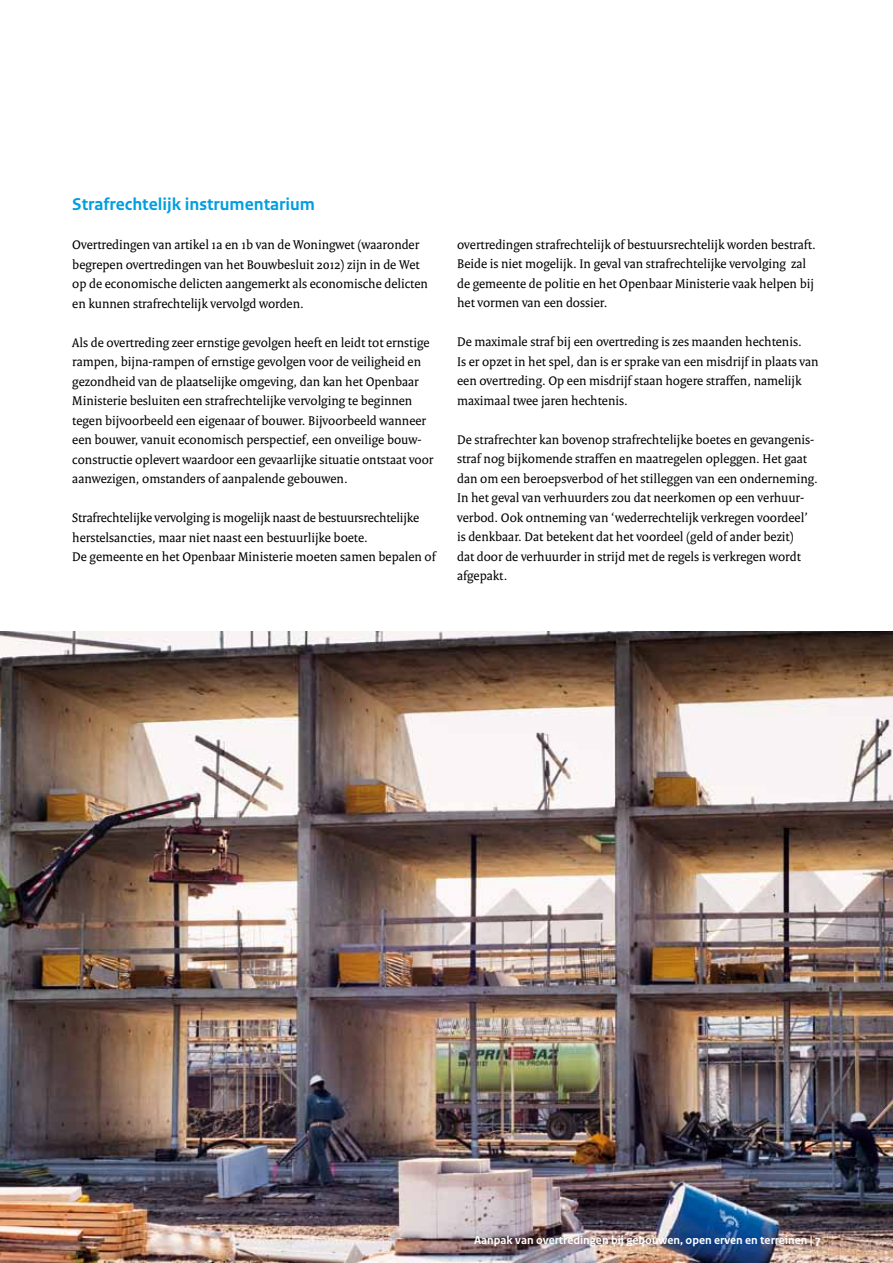
<style>
.page{position:relative;width:893px;height:1263px;background:#fff}
.page>*{position:absolute;margin:0;border:0;box-sizing:border-box;transform-origin:0 0}
.t1{font:700 18px "Rijksoverheid Sans Text";color:#009ee0}
.t2{font:13.5px/19.5px "Rijksoverheid Serif";color:#000}
.t3{font:700 12px "Rijksoverheid Sans Text";color:#fff}
</style>
<div class="page">
<img style="left:0;top:631px;width:893px;height:632px">
<h1 class="t1" style="left:72px;top:194px;width:244px">Strafrechtelijk instrumentarium</h1>
<p class="t2" style="left:72px;top:235px;width:357px">Overtredingen van artikel 1a en 1b van de Woningwet (waaronder begrepen overtredingen van het Bouwbesluit 2012) zijn in de Wet op de economische delicten aangemerkt als economische delicten en kunnen strafrechtelijk vervolgd worden.</p>
<p class="t2" style="left:72px;top:332px;width:363px">Als de overtreding zeer ernstige gevolgen heeft en leidt tot ernstige rampen, bijna-rampen of ernstige gevolgen voor de veiligheid en gezondheid van de plaatselijke omgeving, dan kan het Openbaar Ministerie besluiten een strafrechtelijke vervolging te beginnen tegen bijvoorbeeld een eigenaar of bouwer. Bijvoorbeeld wanneer een bouwer, vanuit economisch perspectief, een onveilige bouw&shy;constructie oplevert waardoor een gevaarlijke situatie ontstaat voor aanwezigen, omstanders of aanpalende gebouwen.</p>
<p class="t2" style="left:72px;top:508px;width:365px">Strafrechtelijke vervolging is mogelijk naast de bestuursrechtelijke herstelsancties, maar niet naast een bestuurlijke boete.<br>De gemeente en het Openbaar Ministerie moeten samen bepalen of</p>
<p class="t2" style="left:457px;top:235px;width:360px">overtredingen strafrechtelijk of bestuursrechtelijk worden bestraft.<br>Beide is niet mogelijk. In geval van strafrechtelijke vervolging zal de gemeente de politie en het Openbaar Ministerie vaak helpen bij het vormen van een dossier.</p>
<p class="t2" style="left:457px;top:332px;width:363px">De maximale straf bij een overtreding is zes maanden hechtenis.<br>Is er opzet in het spel, dan is er sprake van een misdrijf in plaats van een overtreding. Op een misdrijf staan hogere straffen, namelijk maximaal twee jaren hechtenis.</p>
<p class="t2" style="left:457px;top:430px;width:362px">De strafrechter kan bovenop strafrechtelijke boetes en gevangenis&shy;straf nog bijkomende straffen en maatregelen opleggen. Het gaat dan om een beroepsverbod of het stilleggen van een onderneming.<br>In het geval van verhuurders zou dat neerkomen op een verhuur&shy;verbod. Ook ontneming van ‘wederrechtelijk verkregen voordeel’ is denkbaar. Dat betekent dat het voordeel (geld of ander bezit)<br>dat door de verhuurder in strijd met de regels is verkregen wordt afgepakt.</p>
<p class="t3" style="left:474px;top:1233px;width:348px">Aanpak van overtredingen bij gebouwen, open erven en terreinen | 7</p>
</div>
